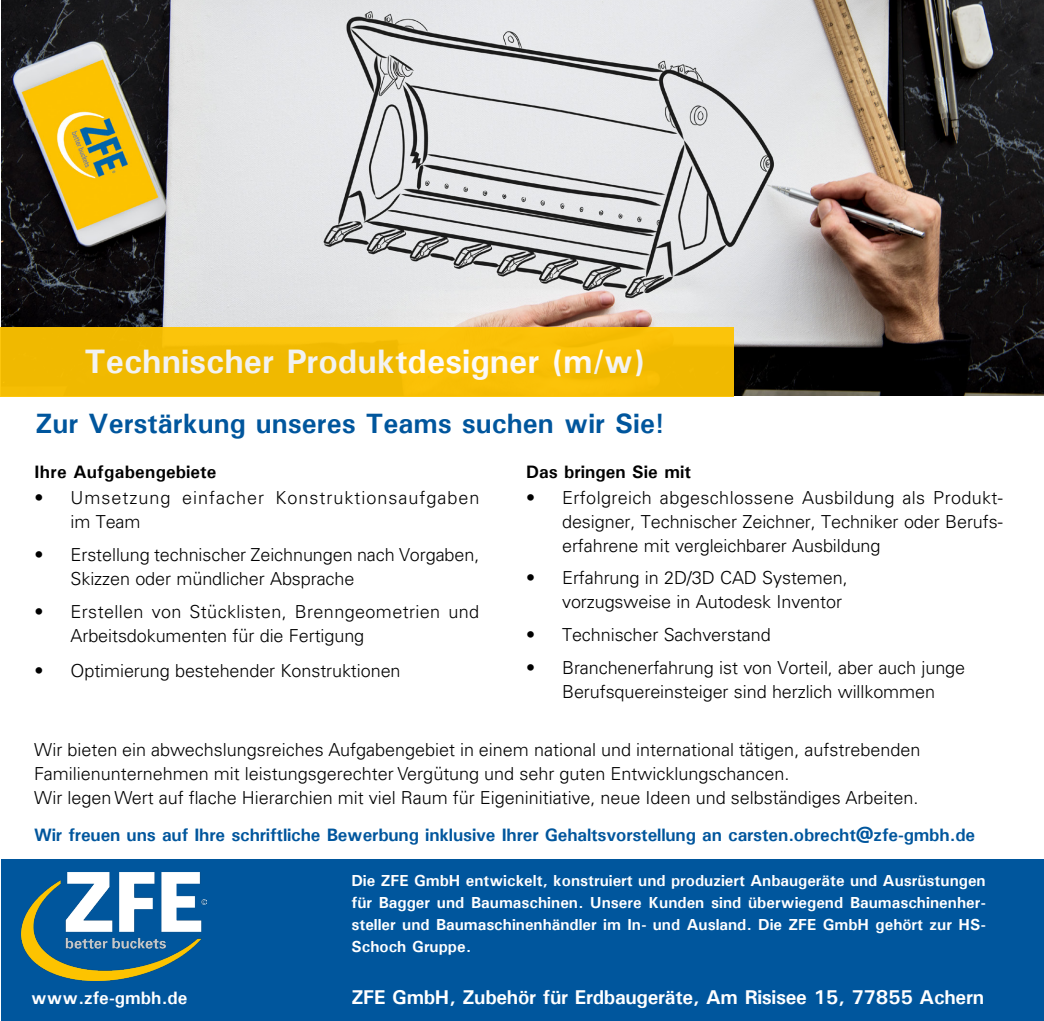
<style>
.page{position:relative;width:1044px;height:1021px;background:#fff}
.page>*{position:absolute;margin:0;border:0;box-sizing:border-box;transform-origin:0 0}
.t1{font:700 34px "Univers";color:#fff}
.t2{font:700 28px "Univers";color:#00569d}
.t3{font:700 20px "Univers";letter-spacing:-.015em;color:#fff}
.t4{font:300 18px/24px "Univers LT Pro 45";letter-spacing:-.005em;color:#000}
.t5{font:700 18px "Univers";letter-spacing:-.01em;color:#00569d}
.t6{font:300 18px/24px "Univers LT Pro 45";letter-spacing:.02em;color:#000}
.t7{font:300 18px/24px "Univers LT Pro 45";letter-spacing:.055em;color:#000}
.t8{font:700 18px "Univers";color:#000}
.t9{font:700 18px "Univers";color:#fff}
.t10{font:700 16px/22px "Univers";color:#fff;text-align:justify}
</style>
<div class="page">
<img style="left:1px;top:0;width:1042px;height:395px">
<div style="left:0;top:326px;width:733px;height:70px;background:#f1ba01"></div>
<div style="left:1px;top:859px;width:1042px;height:161px;background:#00569d"></div>
<img style="left:22px;top:872px;width:184px;height:108px">
<h1 class="t1" style="left:84px;top:340px;width:561px">Technischer Produktdesigner (m/w)</h1>
<p class="t2" style="left:35px;top:406px;width:630px">Zur Verstärkung unseres Teams suchen wir Sie!</p>
<p class="t8" style="left:34px;top:460px;width:183px">Ihre Aufgabengebiete</p>
<p class="t7" style="left:70px;top:485px;width:410px;text-indent:-36px">• Umsetzung einfacher Konstruktionsaufgaben im Team</p>
<p class="t4" style="left:70px;top:542px;width:410px;text-indent:-36px">• Erstellung technischer Zeichnungen nach Vorgaben,<br>Skizzen oder mündlicher Absprache</p>
<p class="t6" style="left:70px;top:599px;width:410px;text-indent:-36px">• Erstellen von Stücklisten, Brenngeometrien und<br>Arbeitsdokumenten für die Fertigung</p>
<p class="t4" style="left:34px;top:657px;width:367px">• Optimierung bestehender Konstruktionen</p>
<p class="t8" style="left:526px;top:460px;width:166px">Das bringen Sie mit</p>
<p class="t4" style="left:562px;top:484px;width:442px;text-align:justify;text-indent:-36px">• Erfolgreich abgeschlossene Ausbildung als Produkt&shy;designer, Technischer Zeichner, Techniker oder Berufs&shy;erfahrene mit vergleichbarer Ausbildung</p>
<p class="t4" style="left:562px;top:565px;width:287px;text-indent:-36px">• Erfahrung in 2D/3D CAD Systemen, vorzugsweise in Autodesk Inventor</p>
<p class="t4" style="left:526px;top:622px;width:246px">• Technischer Sachverstand</p>
<p class="t4" style="left:526px;top:655px;width:440px;text-align:center">• Branchenerfahrung ist von Vorteil, aber auch junge<br>Berufsquereinsteiger sind herzlich willkommen</p>
<p class="t4" style="left:34px;top:737px;width:887px">Wir bieten ein abwechslungsreiches Aufgabengebiet in einem national und international tätigen, aufstrebenden</p>
<p class="t4" style="left:34px;top:761px;width:757px">Familienunternehmen mit leistungsgerechter Vergütung und sehr guten Entwicklungschancen.</p>
<p class="t4" style="left:34px;top:785px;width:885px">Wir legen Wert auf flache Hierarchien mit viel Raum für Eigeninitiative, neue Ideen und selbständiges Arbeiten.</p>
<p class="t5" style="left:34px;top:823px;width:942px">Wir freuen uns auf Ihre schriftliche Bewerbung inklusive Ihrer Gehaltsvorstellung an carsten.obrecht@zfe-gmbh.de</p>
<p class="t10" style="left:351px;top:869px;width:635px">Die ZFE GmbH entwickelt, konstruiert und produziert Anbaugeräte und Ausrüstungen für Bagger und Baumaschinen. Unsere Kunden sind überwiegend Baumaschinenher&shy;steller und Baumaschinenhändler im In- und Ausland. Die ZFE GmbH gehört zur HS-Schoch Gruppe.</p>
<p class="t9" style="left:31px;top:986px;width:158px">www.zfe-gmbh.de</p>
<p class="t3" style="left:351px;top:984px;width:634px">ZFE GmbH, Zubehör für Erdbaugeräte, Am Risisee 15, 77855 Achern</p>
</div>
